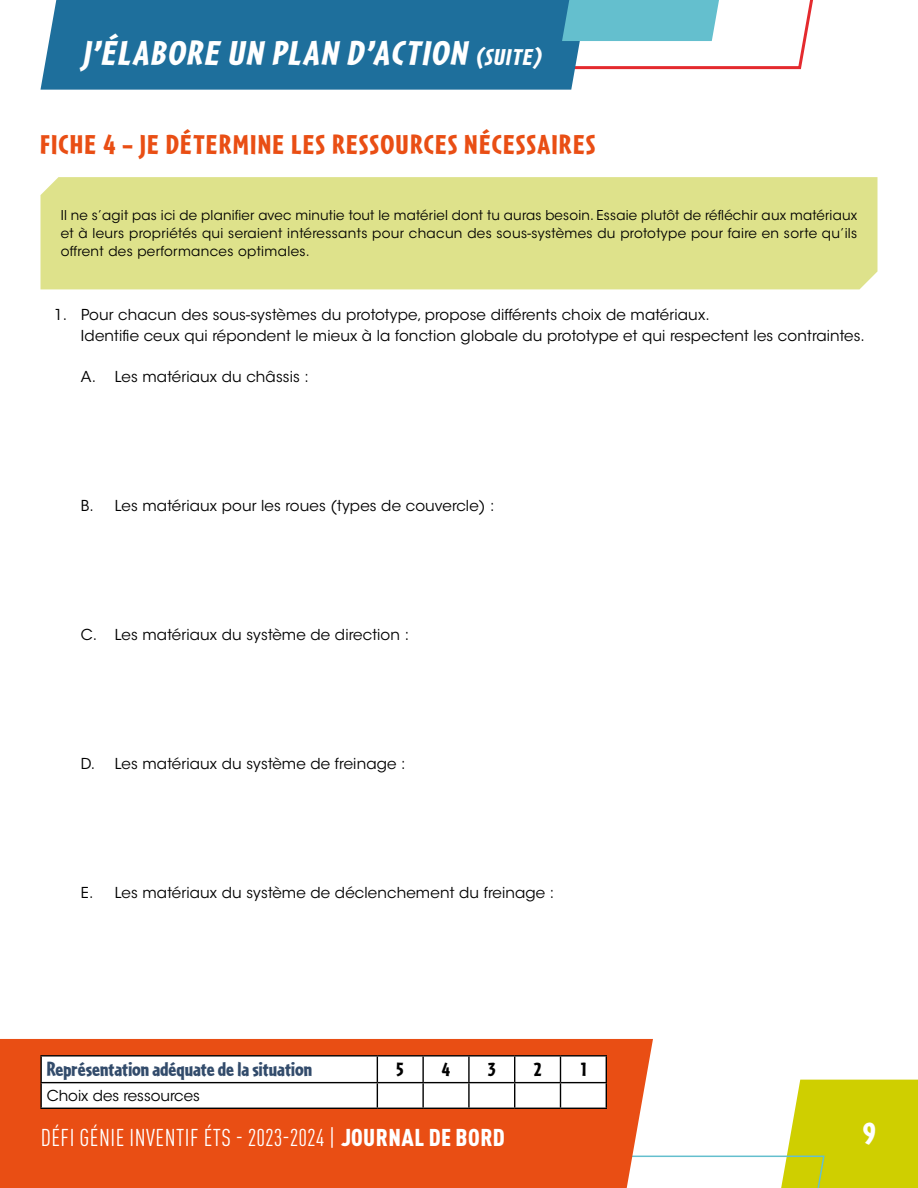
<style>
.page{position:relative;width:918px;height:1188px;background:#fff}
.page>*{position:absolute;margin:0;border:0;box-sizing:border-box;transform-origin:0 0}
.t1{font:italic 900 36px "Cafeteria";color:#fff}
.t2{font:900 31.5px "Cafeteria";color:#fff}
.t3{font:900 28.5px "Cafeteria";letter-spacing:.05em;color:#e94e14}
.t4{font:condensed 24px "DIN Pro";letter-spacing:.02em;color:#fff}
.t5{font:900 21px "Cafeteria";color:#324b6b}
.t6{font:900 19.5px "Cafeteria";color:#000}
.t7{font:15px/21px "ITC Avant Garde Std";letter-spacing:.01em;color:#000}
.t8{font:13.5px/18px "ITC Avant Garde Std";letter-spacing:.025em;color:#000;text-align:justify}
.s1{font-size:24px}
.s2{font-weight:900}
</style>
<div class="page">
<div style="left:0;top:1039px;width:653px;height:149px;background:#e94e14"></div>
<div style="left:40px;top:177px;width:838px;height:112px;background:#dee28b"></div>
<hr style="left:40px;top:1055px;width:337px;height:2px;background:#000">
<hr style="left:377px;top:1055px;width:46px;height:2px;background:#000">
<hr style="left:423px;top:1055px;width:46px;height:2px;background:#000">
<hr style="left:469px;top:1055px;width:46px;height:2px;background:#000">
<hr style="left:515px;top:1055px;width:46px;height:2px;background:#000">
<hr style="left:560px;top:1055px;width:47px;height:2px;background:#000">
<svg style="left:24px;top:1056px;width:894px;height:132px"></svg>
<hr style="left:40px;top:1108px;width:337px;height:1px;background:#000">
<hr style="left:377px;top:1108px;width:46px;height:1px;background:#000">
<hr style="left:423px;top:1108px;width:46px;height:1px;background:#000">
<hr style="left:469px;top:1108px;width:46px;height:1px;background:#000">
<hr style="left:515px;top:1108px;width:46px;height:1px;background:#000">
<hr style="left:560px;top:1108px;width:47px;height:1px;background:#000">
<svg style="left:587px;top:0;width:226px;height:70px"></svg>
<div style="left:41px;top:0;width:546px;height:90px;background:#1e6f9c"></div>
<div style="left:562px;top:0;width:157px;height:41px;background:#64bfce"></div>
<h1 class="t1" style="left:82px;top:32px;width:460px">J ’ÉLABORE UN PLAN D’ACTION <span class="s1">(SUITE)</span></h1>
<h3 class="t3" style="left:40px;top:128px;width:556px">FICHE 4 – JE DÉTERMINE LES RESSOURCES NÉCESSAIRES</h3>
<p class="t8" style="left:61px;top:207px;width:798px">Il ne s’agit pas ici de planifier avec minutie tout le matériel dont tu auras besoin. Essaie plutôt de réfléchir aux matériaux et à leurs propriétés qui seraient intéressants pour chacun des sous-systèmes du prototype pour faire en sorte qu’ils offrent des performances optimales.</p>
<p class="t7" style="left:81px;top:304px;width:782px;text-indent:-27px">1. Pour chacun des sous-systèmes du prototype, propose différents choix de matériaux.<br>Identifie ceux qui répondent le mieux à la fonction globale du prototype et qui respectent les contraintes.</p>
<p class="t7" style="left:81px;top:367px;width:229px">A. Les matériaux du châssis :</p>
<p class="t7" style="left:81px;top:496px;width:415px">B. Les matériaux pour les roues (types de couvercle) :</p>
<p class="t7" style="left:81px;top:625px;width:330px">C. Les matériaux du système de direction :</p>
<p class="t7" style="left:81px;top:754px;width:326px">D. Les matériaux du système de freinage :</p>
<p class="t7" style="left:81px;top:883px;width:475px">E. Les matériaux du système de déclenchement du freinage :</p>
<h3 class="t5" style="left:47px;top:1057px;width:267px">Représentation adéquate de la situation</h3>
<h3 class="t6" style="left:397px;top:1058px;width:9px">5</h3>
<h3 class="t6" style="left:442px;top:1058px;width:10px">4</h3>
<h3 class="t6" style="left:488px;top:1058px;width:9px">3</h3>
<h3 class="t6" style="left:534px;top:1058px;width:9px">2</h3>
<h3 class="t6" style="left:581px;top:1058px;width:7px">1</h3>
<p class="t7" style="left:47px;top:1085px;width:155px">Choix des ressources</p>
<h3 class="t4" style="left:41px;top:1120px;width:466px">DÉFI GÉNIE INVENTIF ÉTS - 2023-2024 | <span class="s2">JOURNAL DE BORD</span></h3>
<h2 class="t2" style="left:863px;top:1115px;width:14px">9</h2>
</div>
